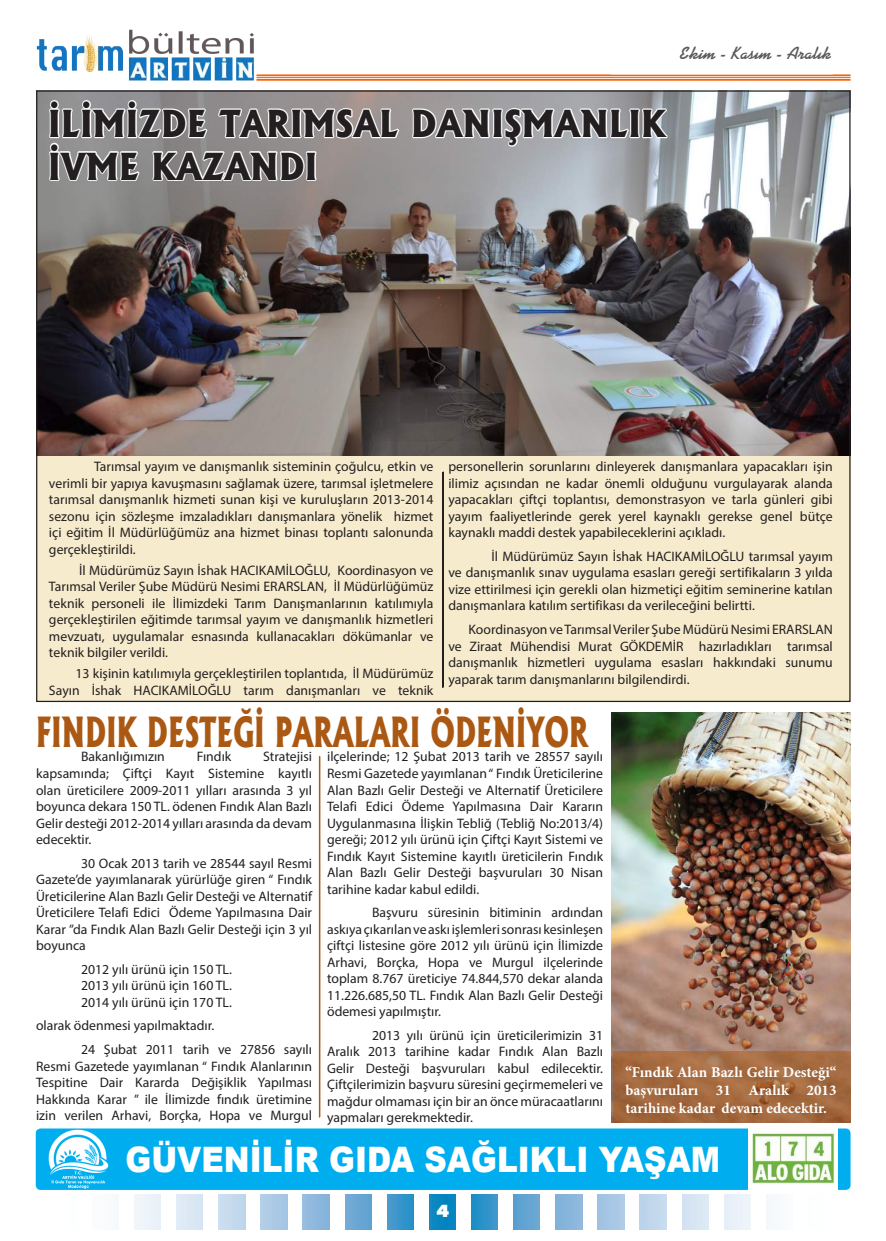
<style>
.page{position:relative;width:886px;height:1241px;background:#fff}
.page>*{position:absolute;margin:0;border:0;box-sizing:border-box;transform-origin:0 0}
.t1{font:800 39.75px "Albertus";color:#ab5813;scale:.69 1}
.t2{font:800 35.5px/42.6px "Albertus";color:#231f20;scale:.94 1}
.t3{font:900 35px "Arial";color:#fff;scale:.89 1}
.t4{font:700 17.5px "Kaufmann BT";color:#5a5a5d}
.t5{font:800 16.25px "Futura";color:#fff}
.t6{font:700 15px/18px "Minion Pro";color:#fff;text-align:justify}
.t7{font:13.75px/16.5px "Myriad Pro";color:#231f20;text-align:justify}
</style>
<div class="page">
<img style="left:36px;top:29px;width:221px;height:52px">
<hr style="left:256px;top:74px;width:594px;height:2px;background:#f66201">
<hr style="left:256px;top:77px;width:594px;height:1px;background:#f66201">
<hr style="left:256px;top:79px;width:594px;height:2px;background:#f66201">
<svg style="left:429px;top:1194px;width:27px;height:34px"></svg>
<svg style="left:471px;top:1194px;width:27px;height:34px"></svg>
<div style="left:387px;top:1194px;width:26px;height:34px;background:linear-gradient(to right,#4e9acd,#2691c7)"></div>
<div style="left:513px;top:1194px;width:27px;height:34px;background:#63a4d2"></div>
<div style="left:345px;top:1194px;width:26px;height:34px;background:#69a6d3"></div>
<div style="left:640px;top:1194px;width:26px;height:34px;background:#c1d7ed"></div>
<div style="left:682px;top:1194px;width:26px;height:34px;background:#d8e6f3"></div>
<div style="left:598px;top:1194px;width:26px;height:34px;background:#a6c7e4"></div>
<div style="left:724px;top:1194px;width:27px;height:34px;background:#ebf2f9"></div>
<div style="left:556px;top:1194px;width:26px;height:34px;background:#88b5dc"></div>
<div style="left:219px;top:1194px;width:26px;height:34px;background:#c5daed"></div>
<div style="left:261px;top:1194px;width:26px;height:34px;background:#abc9e5"></div>
<div style="left:176px;top:1194px;width:27px;height:34px;background:#dbe8f4"></div>
<div style="left:303px;top:1194px;width:26px;height:34px;background:#8db8dd"></div>
<div style="left:134px;top:1194px;width:27px;height:34px;background:#edf4fa"></div>
<div style="left:92px;top:1194px;width:27px;height:34px;background:#fafbfd"></div>
<div style="left:766px;top:1194px;width:27px;height:34px;background:#f7f9fc"></div>
<div style="left:36px;top:221px;width:814px;height:481px;background:#f7ebcd"></div>
<img style="left:38px;top:92px;width:810px;height:363px">
<svg style="left:442px;top:471px;width:2px;height:217px"></svg>
<svg style="left:409px;top:106px;width:265px;height:42px"></svg>
<svg style="left:46px;top:98px;width:357px;height:85px"></svg>
<img style="left:611px;top:712px;width:239px;height:410px">
<svg style="left:612px;top:1050px;width:238px;height:72px;background:#a36940"></svg>
<svg style="left:319px;top:756px;width:1px;height:361px"></svg>
<div style="left:36px;top:1128px;width:814px;height:61px;background:#00aeef;border-radius:5px"></div>
<img style="left:48px;top:1128px;width:61px;height:62px">
<img style="left:748px;top:1128px;width:89px;height:61px">
<p class="t4" style="left:679px;top:43px;width:154px">Ekim - Kasım - Aralık</p>
<h2 class="t2" style="left:48px;top:102px;width:659px">İLİMİZDE TARIMSAL DANIŞMANLIK<br>İVME KAZANDI</h2>
<p class="t7" style="left:49px;top:458px;width:386px;text-indent:45px">Tarımsal yayım ve danışmanlık sisteminin çoğulcu, etkin ve verimli bir yapıya kavuşmasını sağlamak üzere, tarımsal işletmelere tarımsal danışmanlık hizmeti sunan kişi ve kuruluşların 2013-2014 sezonu için sözleşme imzaladıkları danışmanlara yönelik hizmet içi eğitim İl Müdürlüğümüz ana hizmet binası toplantı salonunda gerçekleştirildi.</p>
<p class="t7" style="left:49px;top:561px;width:386px;text-indent:30px">İl Müdürümüz Sayın İshak HACIKAMİLOĞLU, Koordinasyon ve Tarımsal Veriler Şube Müdürü Nesimi ERARSLAN, İl Müdürlüğümüz teknik personeli ile İlimizdeki Tarım Danışmanlarının katılımıyla gerçekleştirilen eğitimde tarımsal yayım ve danışmanlık hizmetleri mevzuatı, uygulamalar esnasında kullanacakları dökümanlar ve teknik bilgiler verildi.</p>
<p class="t7" style="left:49px;top:665px;width:386px;text-align:right">13 kişinin katılımıyla gerçekleştirilen toplantıda, İl Müdürümüz<br>Sayın İshak HACIKAMİLOĞLU tarım danışmanları ve teknik</p>
<p class="t7" style="left:448px;top:458px;width:386px">personellerin sorunlarını dinleyerek danışmanlara yapacakları işin ilimiz açısından ne kadar önemli olduğunu vurgulayarak alanda yapacakları çiftçi toplantısı, demonstrasyon ve tarla günleri gibi yayım faaliyetlerinde gerek yerel kaynaklı gerekse genel bütçe kaynaklı maddi destek yapabileceklerini açıkladı.</p>
<p class="t7" style="left:448px;top:547px;width:386px;text-indent:43px">İl Müdürümüz Sayın İshak HACIKAMİLOĞLU tarımsal yayım ve danışmanlık sınav uygulama esasları gereği sertifikaların 3 yılda vize ettirilmesi için gerekli olan hizmetiçi eğitim seminerine katılan danışmanlara katılım sertifikası da verileceğini belirtti.</p>
<p class="t7" style="left:448px;top:621px;width:386px;text-indent:20px">Koordinasyon ve Tarımsal Veriler Şube Müdürü Nesimi ERARSLAN ve Ziraat Mühendisi Murat GÖKDEMİR hazırladıkları tarımsal danışmanlık hizmetleri uygulama esasları hakkındaki sunumu yaparak tarım danışmanlarını bilgilendirdi.</p>
<h1 class="t1" style="left:36px;top:706px;width:802px">FINDIK DESTEĞİ PARALARI ÖDENİYOR</h1>
<p class="t7" style="left:81px;top:748px;width:85px">Bakanlığımızın</p>
<p class="t7" style="left:197px;top:748px;width:36px">Fındık</p>
<p class="t7" style="left:327px;top:748px;width:277px">ilçelerinde; 12 Şubat 2013 tarih ve 28557 sayılı Resmi Gazetede yayımlanan “ Fındık Üreticilerine Alan Bazlı Gelir Desteği ve Alternatif Üreticilere Telafi Edici Ödeme Yapılmasına Dair Kararın Uygulanmasına İlişkin Tebliğ (Tebliğ No:2013/4) gereği; 2012 yılı ürünü için Çiftçi Kayıt Sistemi ve Fındık Kayıt Sistemine kayıtlı üreticilerin Fındık Alan Bazlı Gelir Desteği başvuruları 30 Nisan tarihine kadar kabul edildi.</p>
<p class="t7" style="left:327px;top:903px;width:277px;text-indent:45px">Başvuru süresinin bitiminin ardından askıya çıkarılan ve askı işlemleri sonrası kesinleşen çiftçi listesine göre 2012 yılı ürünü için İlimizde Arhavi, Borçka, Hopa ve Murgul ilçelerinde toplam 8.767 üreticiye 74.844,570 dekar alanda 11.226.685,50 TL. Fındık Alan Bazlı Gelir Desteği ödemesi yapılmıştır.</p>
<p class="t7" style="left:327px;top:1026px;width:277px;text-indent:45px">2013 yılı ürünü için üreticilerimizin 31<br>Aralık 2013 tarihine kadar Fındık Alan Bazlı Gelir Desteği başvuruları kabul edilecektir.<br>Çiftçilerimizin başvuru süresini geçirmemeleri ve mağdur olmaması için bir an önce müracaatlarını yapmaları gerekmektedir.</p>
<p class="t7" style="left:36px;top:748px;width:277px;text-indent:227px">Stratejisi kapsamında; Çiftçi Kayıt Sistemine kayıtlı olan üreticilere 2009-2011 yılları arasında 3 yıl boyunca dekara 150 TL. ödenen Fındık Alan Bazlı Gelir desteği 2012-2014 yılları arasında da devam edecektir.</p>
<p class="t7" style="left:36px;top:854px;width:278px;text-indent:45px">30 Ocak 2013 tarih ve 28544 sayıl Resmi Gazete’de yayımlanarak yürürlüğe giren “ Fındık Üreticilerine Alan Bazlı Gelir Desteği ve Alternatif Üreticilere Telafi Edici Ödeme Yapılmasına Dair Karar ”da Fındık Alan Bazlı Gelir Desteği için 3 yıl boyunca</p>
<p class="t7" style="left:81px;top:960px;width:152px">2012 yılı ürünü için 150 TL.<br>2013 yılı ürünü için 160 TL.<br>2014 yılı ürünü için 170 TL.</p>
<p class="t7" style="left:81px;top:1013px;width:232px;line-height:23.6px;text-indent:-45px">olarak ödenmesi yapılmaktadır.<br>24 Şubat 2011 tarih ve 27856 sayılı</p>
<p class="t7" style="left:36px;top:1057px;width:277px">Resmi Gazetede yayımlanan “ Fındık Alanlarının Tespitine Dair Kararda Değişiklik Yapılması Hakkında Karar ” ile İlimizde fındık üretimine izin verilen Arhavi, Borçka, Hopa ve Murgul</p>
<p class="t6" style="left:625px;top:1062px;width:213px">“Fındık Alan Bazlı Gelir Desteği“ başvuruları 31 Aralık 2013 tarihine kadar devam edecektir.</p>
<h3 class="t3" style="left:126px;top:1133px;width:670px">GÜVENİLİR GIDA SAĞLIKLI YAŞAM</h3>
<p class="t5" style="left:436px;top:1199px;width:15px">4</p>
</div>
